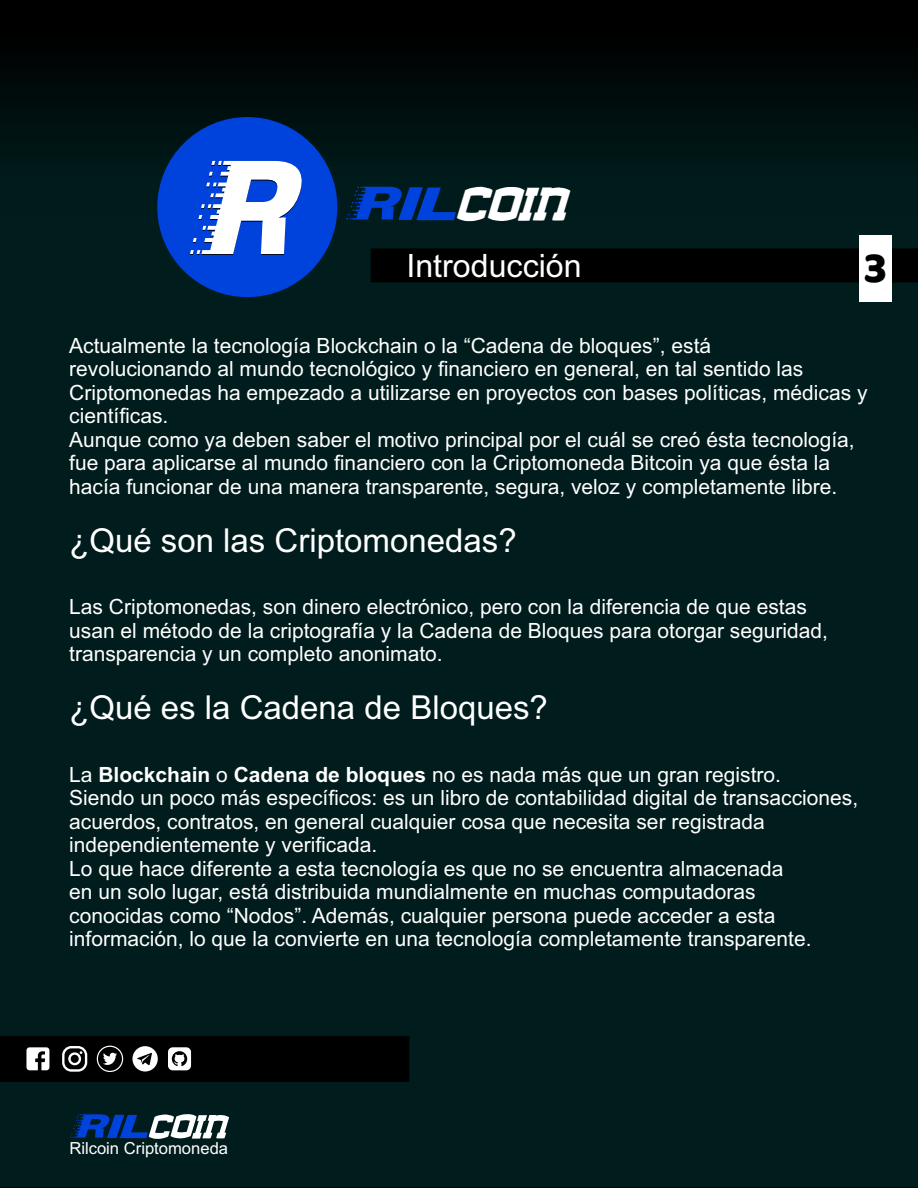
<style>
.page{position:relative;width:918px;height:1188px;background:#fff}
.page>*{position:absolute;margin:0;border:0;box-sizing:border-box;transform-origin:0 0}
.t1{font:italic 700 60px "Sabane";color:#fff;scale:.67 1}
.t2{font:44.55px "Baloo";color:#000}
.t3{font:33px "Arial";color:#fff}
.t4{font:32.25px "Arial";color:#fff}
.t5{font:21px/23.4px "Arial";color:#fff}
.t6{font:16.65px "Arial";color:#fff}
.s1{font-weight:700}
</style>
<div class="page">
<div style="left:0;top:215px;width:918px;height:973px;background:#011c1c"></div>
<svg style="left:70px;top:1114px;width:159px;height:25px"></svg>
<div style="left:0;top:0;width:918px;height:215px;background:linear-gradient(to bottom,#000,#001f1f)"></div>
<div style="left:157px;top:117px;width:180px;height:180px;background:#0042dc;border-radius:50%"></div>
<svg style="left:190px;top:161px;width:112px;height:94px"></svg>
<div style="left:370px;top:248px;width:548px;height:35px;background:#000"></div>
<svg style="left:346px;top:187px;width:110px;height:33px;background:#003087"></svg>
<div style="left:859px;top:236px;width:32px;height:66px;background:#fff"></div>
<svg style="left:0;top:1036px;width:410px;height:46px;background:#171717"></svg>
<h1 class="t1" style="left:448px;top:182px;width:189px">coin</h1>
<h3 class="t4" style="left:406px;top:253px;width:177px">Introducción</h3>
<h2 class="t2" style="left:864px;top:241px;width:25px">3</h2>
<p class="t5" style="left:69px;top:336px;width:800px">Actualmente la tecnología Blockchain o la “Cadena de bloques”, está<br>revolucionando al mundo tecnológico y financiero en general, en tal sentido las Criptomonedas ha empezado a utilizarse en proyectos con bases políticas, médicas y científicas.<br>Aunque como ya deben saber el motivo principal por el cuál se creó ésta tecnología, fue para aplicarse al mundo financiero con la Criptomoneda Bitcoin ya que ésta la hacía funcionar de una manera transparente, segura, veloz y completamente libre.</p>
<h3 class="t3" style="left:69px;top:527px;width:449px">¿Qué son las Criptomonedas?</h3>
<p class="t5" style="left:69px;top:597px;width:760px">Las Criptomonedas, son dinero electrónico, pero con la diferencia de que estas usan el método de la criptografía y la Cadena de Bloques para otorgar seguridad, transparencia y un completo anonimato.</p>
<h3 class="t3" style="left:69px;top:695px;width:480px">¿Qué es la Cadena de Bloques?</h3>
<p class="t5" style="left:69px;top:765px;width:791px">La <span class="s1">Blockchain</span> o <span class="s1">Cadena de bloques</span> no es nada más que un gran registro.<br>Siendo un poco más específicos: es un libro de contabilidad digital de transacciones, acuerdos, contratos, en general cualquier cosa que necesita ser registrada independientemente y verificada.<br>Lo que hace diferente a esta tecnología es que no se encuentra almacenada<br>en un solo lugar, está distribuida mundialmente en muchas computadoras<br>conocidas como “Nodos”. Además, cualquier persona puede acceder a esta información, lo que la convierte en una tecnología completamente transparente.</p>
<p class="t6" style="left:69px;top:1141px;width:160px">Rilcoin Criptomoneda</p>
</div>
